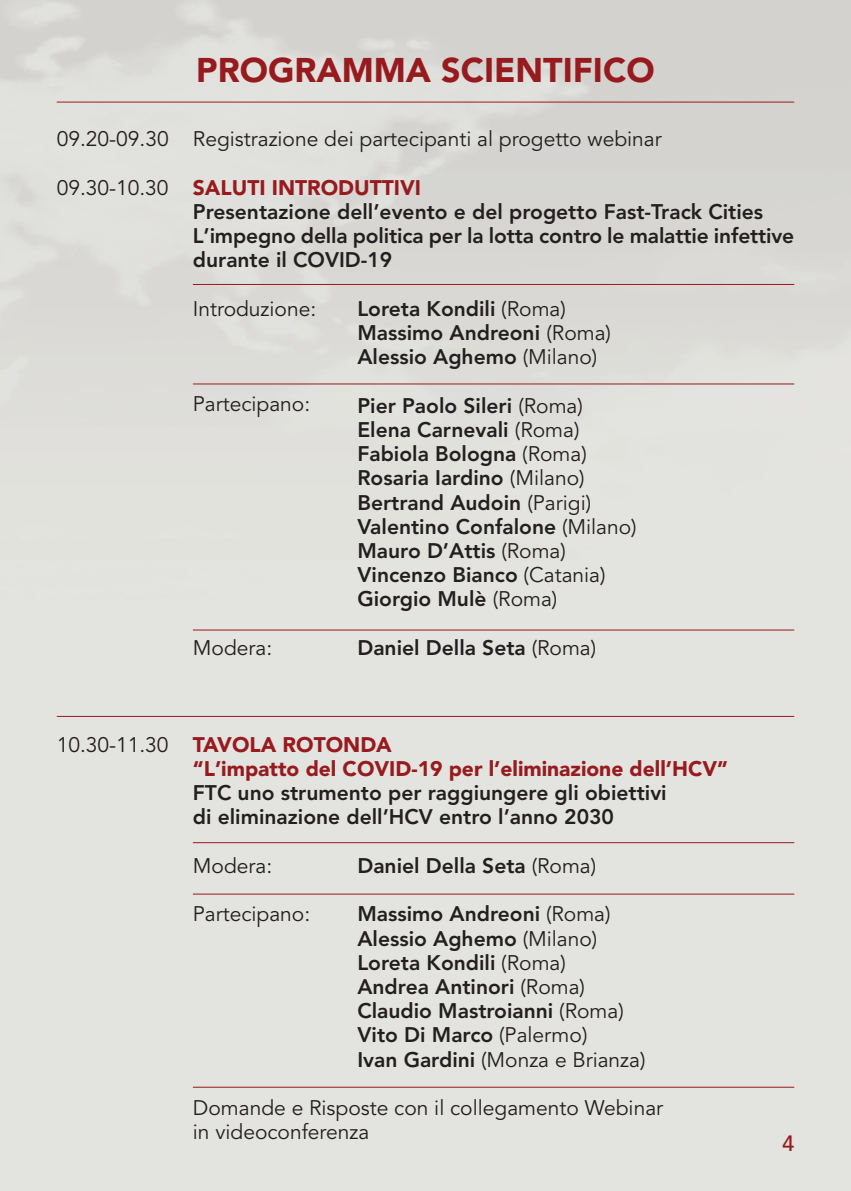
<style>
.page{position:relative;width:851px;height:1191px;background:#fff}
.page>*{position:absolute;margin:0;border:0;box-sizing:border-box;transform-origin:0 0}
.t1{font:900 34px "Avenir";color:#971b1e}
.t2{font:500 22px "Avenir";color:#971b1e}
.t3{font:800 21px/24.2px "Avenir";color:#231f20}
.t4{font:21px/24.2px "Avenir";color:#231f20}
.t5{font:900 21px/24.2px "Avenir";color:#971b1e}
.s1{font-weight:400}
.s2{font-weight:900;color:#971b1e}
.s3{font-weight:400;color:#231f20}
</style>
<div class="page">
<img style="left:0;top:0;width:850px;height:1191px">
<hr style="left:57px;top:102px;width:737px;height:1px;background:#971b1e">
<hr style="left:193px;top:284px;width:601px;height:1px;background:#971b1e">
<hr style="left:193px;top:383px;width:601px;height:1px;background:#971b1e">
<hr style="left:193px;top:629px;width:601px;height:1px;background:#971b1e">
<hr style="left:193px;top:842px;width:601px;height:1px;background:#971b1e">
<hr style="left:193px;top:893px;width:601px;height:1px;background:#971b1e">
<hr style="left:193px;top:1086px;width:601px;height:1px;background:#971b1e">
<hr style="left:57px;top:716px;width:737px;height:1px;background:#971b1e">
<h1 class="t1" style="left:196px;top:57px;width:459px">PROGRAMMA SCIENTIFICO</h1>
<p class="t4" style="left:57px;top:129px;width:606px">09.20-09.30 Registrazione dei partecipanti al progetto webinar</p>
<p class="t3" style="left:193px;top:177px;width:603px;text-indent:-136px"><span class="s1">09.30-10.30</span> <span class="s2">SALUTI INTRODUTTIVI<br></span>Presentazione dell’evento e del progetto Fast-Track Cities L’impegno della politica per la lotta contro le malattie infettive durante il COVID-19</p>
<p class="t4" style="left:193px;top:299px;width:125px">Introduzione:</p>
<p class="t3" style="left:357px;top:298px;width:255px">Loreta Kondili <span class="s1">(Roma)<br></span>Massimo Andreoni <span class="s1">(Roma)<br></span>Alessio Aghemo <span class="s1">(Milano)</span></p>
<p class="t4" style="left:193px;top:394px;width:119px">Partecipano:</p>
<p class="t3" style="left:357px;top:395px;width:281px">Pier Paolo Sileri <span class="s1">(Roma)<br></span>Elena Carnevali <span class="s1">(Roma)<br></span>Fabiola Bologna <span class="s1">(Roma)<br></span>Rosaria Iardino <span class="s1">(Milano)<br></span>Bertrand Audoin <span class="s1">(Parigi)<br></span>Valentino Confalone <span class="s1">(Milano)<br></span>Mauro D’Attis <span class="s1">(Roma)<br></span>Vincenzo Bianco <span class="s1">(Catania)<br></span>Giorgio Mulè <span class="s1">(Roma)</span></p>
<p class="t4" style="left:193px;top:638px;width:81px">Modera:</p>
<p class="t3" style="left:357px;top:637px;width:240px">Daniel Della Seta <span class="s1">(Roma)</span></p>
<p class="t5" style="left:193px;top:734px;width:536px;text-indent:-136px"><span class="s3">10.30-11.30</span> TAVOLA ROTONDA<br>“L’impatto del COVID-19 per l’eliminazione dell’HCV”</p>
<p class="t3" style="left:193px;top:782px;width:475px">FTC uno strumento per raggiungere gli obiettivi di eliminazione dell’HCV entro l’anno 2030</p>
<p class="t4" style="left:193px;top:856px;width:81px">Modera:</p>
<p class="t3" style="left:357px;top:855px;width:240px">Daniel Della Seta <span class="s1">(Roma)</span></p>
<p class="t4" style="left:193px;top:904px;width:119px">Partecipano:</p>
<p class="t3" style="left:357px;top:903px;width:289px">Massimo Andreoni <span class="s1">(Roma)<br></span>Alessio Aghemo <span class="s1">(Milano)<br></span>Loreta Kondili <span class="s1">(Roma)<br></span>Andrea Antinori <span class="s1">(Roma)<br></span>Claudio Mastroianni <span class="s1">(Roma)<br></span>Vito Di Marco <span class="s1">(Palermo)<br></span>Ivan Gardini <span class="s1">(Monza e Brianza)</span></p>
<p class="t4" style="left:193px;top:1098px;width:472px">Domande e Risposte con il collegamento Webinar in videoconferenza</p>
<p class="t2" style="left:781px;top:1134px;width:14px">4</p>
</div>
